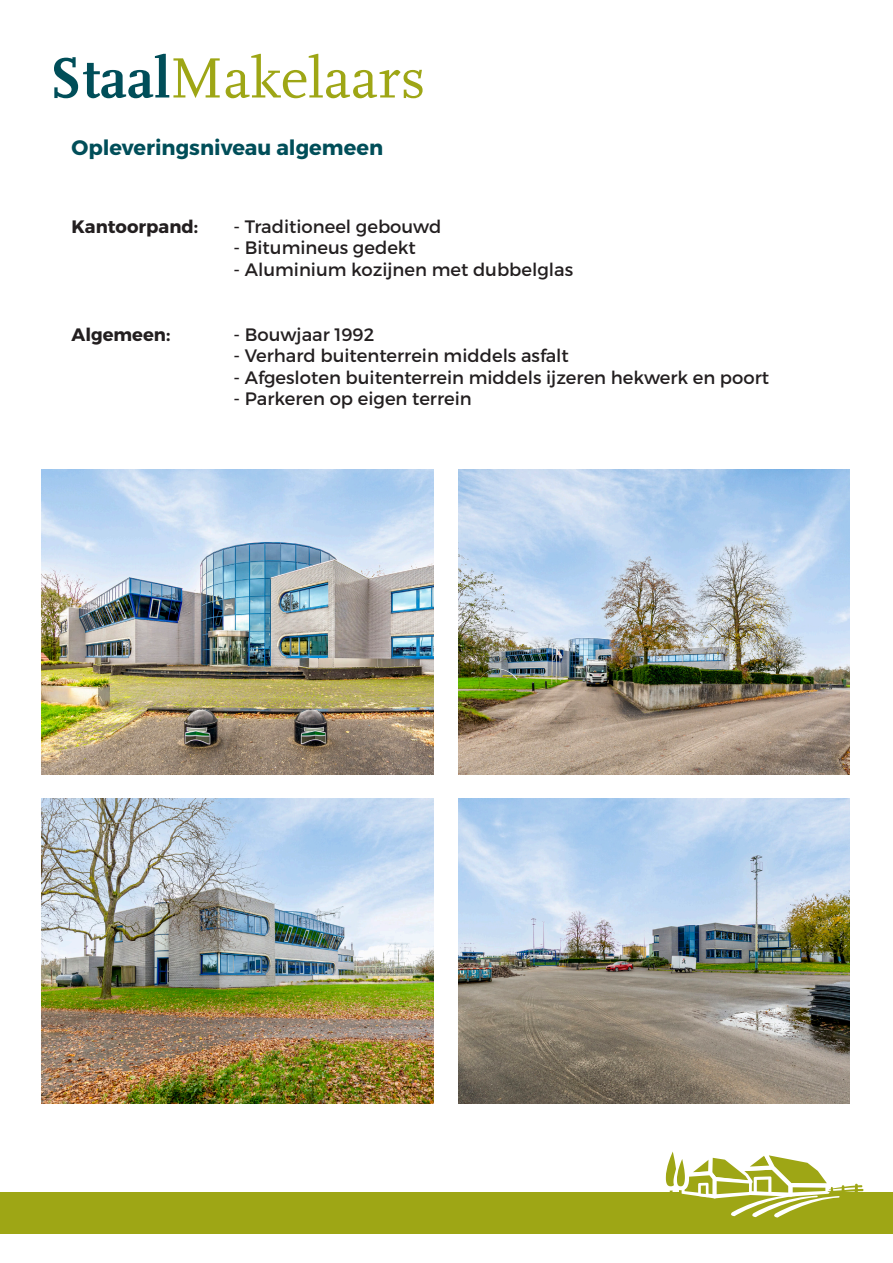
<style>
.page{position:relative;width:893px;height:1263px;background:#fff}
.page>*{position:absolute;margin:0;border:0;box-sizing:border-box;transform-origin:0 0}
.t1{font:700 21px "Montserrat";color:#004e59}
.t2{font:18px "Montserrat";color:#231f20}
.t3{font:700 18px "Montserrat";color:#231f20}
</style>
<div class="page">
<div style="left:0;top:1192px;width:893px;height:42px;background:#9ea615"></div>
<svg style="left:54px;top:54px;width:166px;height:44px"></svg>
<svg style="left:226px;top:54px;width:197px;height:44px"></svg>
<svg style="left:665px;top:1151px;width:199px;height:67px"></svg>
<img style="left:42px;top:469px;width:391px;height:306px">
<img style="left:42px;top:799px;width:391px;height:305px">
<img style="left:459px;top:799px;width:391px;height:305px">
<img style="left:459px;top:469px;width:391px;height:306px">
<p class="t1" style="left:72px;top:134px;width:313px">Opleveringsniveau algemeen</p>
<p class="t3" style="left:72px;top:215px;width:128px">Kantoorpand:</p>
<p class="t2" style="left:234px;top:215px;width:209px">- Traditioneel gebouwd</p>
<p class="t2" style="left:234px;top:237px;width:184px">- Bitumineus gedekt</p>
<p class="t2" style="left:234px;top:258px;width:341px">- Aluminium kozijnen met dubbelglas</p>
<p class="t3" style="left:72px;top:323px;width:100px">Algemeen:</p>
<p class="t2" style="left:234px;top:323px;width:142px">- Bouwjaar 1992</p>
<p class="t2" style="left:234px;top:345px;width:337px">- Verhard buitenterrein middels asfalt</p>
<p class="t2" style="left:234px;top:366px;width:537px">- Afgesloten buitenterrein middels ijzeren hekwerk en poort</p>
<p class="t2" style="left:234px;top:388px;width:240px">- Parkeren op eigen terrein</p>
</div>
